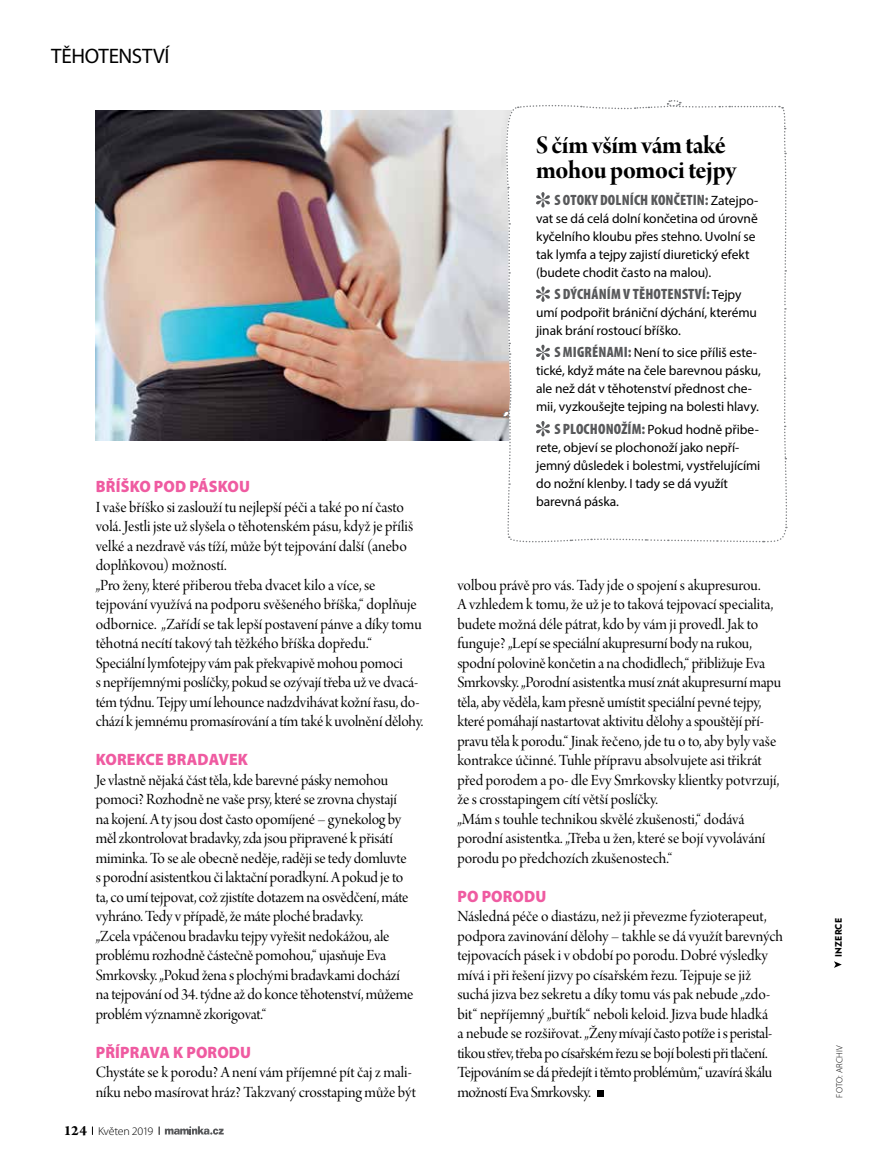
<style>
.page{position:relative;width:885px;height:1170px;background:#fff}
.page>*{position:absolute;margin:0;border:0;box-sizing:border-box;transform-origin:0 0}
.t1{font:27px/25.5px "Arno Pro Bold Display";letter-spacing:-.015em;color:#000}
.t2{font:21px "Myriad Pro";letter-spacing:-.01em;color:#000}
.t3{font:16.5px/19.5px "Arno Pro Display";letter-spacing:-.01em;color:#000}
.t4{font:900 16.5px "Myriad Pro";letter-spacing:.01em;color:#ef5ba1;scale:.95 1}
.t5{font:900 condensed 15px "Myriad Pro";letter-spacing:.01em;color:#58595b}
.t6{font:13.5px/18px "Myriad Pro";letter-spacing:-.005em;color:#000}
.t7{font:300 11.55px "Myriad Pro";letter-spacing:-.025em;color:#000;scale:1.04 1}
.t8{font:300 9px "Myriad Pro";letter-spacing:.02em;color:#000}
.t9{font:900 9px "Verlag";letter-spacing:.025em;color:#000;scale:.95 1}
.s1{font-family:"Arno Pro";font-weight:700;font-size:15px}
.s2{font-weight:400;font-stretch:normal;font-size:13.5px;color:#000}
.s3{font-weight:900;font-stretch:condensed;font-size:15px;color:#58595b}
</style>
<div class="page">
<svg style="left:159px;top:1126px;width:65px;height:8px"></svg>
<svg style="left:597px;top:1090px;width:6px;height:6px"></svg>
<img style="left:96px;top:111px;width:403px;height:329px">
<svg style="left:501px;top:100px;width:286px;height:443px"></svg>
<svg style="left:834px;top:961px;width:7px;height:6px"></svg>
<p class="t2" style="left:51px;top:43px;width:120px">TĚHOTENSTVÍ</p>
<p class="t4" style="left:96px;top:475px;width:164px">BŘÍŠKO POD PÁSKOU</p>
<p class="t3" style="left:96px;top:498px;width:329px">I vaše bříško si zaslouží tu nejlepší péči a také po ní často volá. Jestli jste už slyšela o těhotenském pásu, když je příliš velké a nezdravě vás tíží, může být tejpování další (anebo doplňkovou) možností.<br>„Pro ženy, které přiberou třeba dvacet kilo a více, se tejpování využívá na podporu svěšeného bříška,“ doplňuje odbornice. „Zařídí se tak lepší postavení pánve a díky tomu těhotná necítí takový tah těžkého bříška dopředu.“ Speciální lymfotejpy vám pak překvapivě mohou pomoci<br>s nepříjemnými poslíčky, pokud se ozývají třeba už ve dvacá&shy;tém týdnu. Tejpy umí lehounce nadzdvihávat kožní řasu, do&shy;chází k jemnému promasírování a tím také k uvolnění dělohy.</p>
<p class="t4" style="left:96px;top:748px;width:162px">KOREKCE BRADAVEK</p>
<p class="t3" style="left:96px;top:771px;width:319px">Je vlastně nějaká část těla, kde barevné pásky nemohou pomoci? Rozhodně ne vaše prsy, které se zrovna chystají na kojení. A ty jsou dost často opomíjené – gynekolog by měl zkontrolovat bradavky, zda jsou připravené k přisátí miminka. To se ale obecně neděje, raději se tedy domluvte s porodní asistentkou či laktační poradkyní. A pokud je to ta, co umí tejpovat, což zjistíte dotazem na osvědčení, máte vyhráno. Tedy v případě, že máte ploché bradavky.<br>„Zcela vpáčenou bradavku tejpy vyřešit nedokážou, ale problému rozhodně částečně pomohou,“ ujasňuje Eva Smrkovsky. „Pokud žena s plochými bradavkami dochází na tejpování od 34. týdne až do konce těhotenství, můžeme problém významně zkorigovat.“</p>
<p class="t4" style="left:96px;top:1041px;width:165px">PŘÍPRAVA K PORODU</p>
<p class="t3" style="left:96px;top:1063px;width:322px">Chystáte se k porodu? A není vám příjemné pít čaj z mali&shy;níku nebo masírovat hráz? Takzvaný crosstaping může být</p>
<p class="t7" style="left:64px;top:1123px;width:88px"><span class="s1">124</span> Květen 2019</p>
<h1 class="t1" style="left:536px;top:133px;width:202px">S čím vším vám také mohou pomoci tejpy</h1>
<p class="t5" style="left:554px;top:190px;width:205px">S OTOKY DOLNÍCH KONČETIN: <span class="s2">Zatejpo-</span></p>
<p class="t6" style="left:536px;top:209px;width:223px">vat se dá celá dolní končetina od úrovně kyčelního kloubu přes stehno. Uvolní se tak lymfa a tejpy zajistí diuretický efekt (budete chodit často na malou).</p>
<p class="t5" style="left:554px;top:284px;width:188px">S DÝCHÁNÍM V TĚHOTENSTVÍ: <span class="s2">Tejpy</span></p>
<p class="t6" style="left:536px;top:303px;width:222px">umí podpořit brániční dýchání, kterému jinak brání rostoucí bříško.</p>
<p class="t6" style="left:536px;top:343px;width:226px;text-indent:18px"><span class="s3">S MIGRÉNAMI:</span> Není to sice příliš este&shy;tické, když máte na čele barevnou pásku, ale než dát v těhotenství přednost che&shy;mii, vyzkoušejte tejping na bolesti hlavy.</p>
<p class="t6" style="left:536px;top:420px;width:226px;text-indent:18px"><span class="s3">S PLOCHONOŽÍM:</span> Pokud hodně přibe&shy;rete, objeví se plochonoží jako nepří&shy;jemný důsledek i bolestmi, vystřelujícími do nožní klenby. I tady se dá využít barevná páska.</p>
<p class="t3" style="left:457px;top:576px;width:325px">volbou právě pro vás. Tady jde o spojení s akupresurou.<br>A vzhledem k tomu, že už je to taková tejpovací specialita, budete možná déle pátrat, kdo by vám ji provedl. Jak to funguje? „Lepí se speciální akupresurní body na rukou, spodní polovině končetin a na chodidlech,“ přibližuje Eva Smrkovsky. „Porodní asistentka musí znát akupresurní mapu těla, aby věděla, kam přesně umístit speciální pevné tejpy, které pomáhají nastartovat aktivitu dělohy a spouštějí pří&shy;pravu těla k porodu.“ Jinak řečeno, jde tu o to, aby byly vaše kontrakce účinné. Tuhle přípravu absolvujete asi třikrát před porodem a po- dle Evy Smrkovsky klientky potvrzují, že s crosstapingem cítí větší poslíčky.<br>„Mám s touhle technikou skvělé zkušenosti,“ dodává porodní asistentka. „Třeba u žen, které se bojí vyvolávání porodu po předchozích zkušenostech.“</p>
<p class="t4" style="left:457px;top:885px;width:95px">PO PORODU</p>
<p class="t3" style="left:457px;top:907px;width:327px">Následná péče o diastázu, než ji převezme fyzioterapeut, podpora zavinování dělohy – takhle se dá využít barevných tejpovacích pásek i v období po porodu. Dobré výsledky mívá i při řešení jizvy po císařském řezu. Tejpuje se již suchá jizva bez sekretu a díky tomu vás pak nebude „zdo&shy;bit“ nepříjemný „buřtík“ neboli keloid. Jizva bude hladká<br>a nebude se rozšiřovat. „Ženy mívají často potíže i s peristal&shy;tikou střev, třeba po císařském řezu se bojí bolesti při tlačení.<br>Tejpováním se dá předejít i těmto problémům,“ uzavírá škálu možností Eva Smrkovsky.</p>
<p class="t9" style="left:831px;top:957px;width:43px;rotate:-90deg">INZERCE</p>
<p class="t8" style="left:833px;top:1097px;width:54px;rotate:-90deg">FOTO: ARCHIV</p>
</div>
